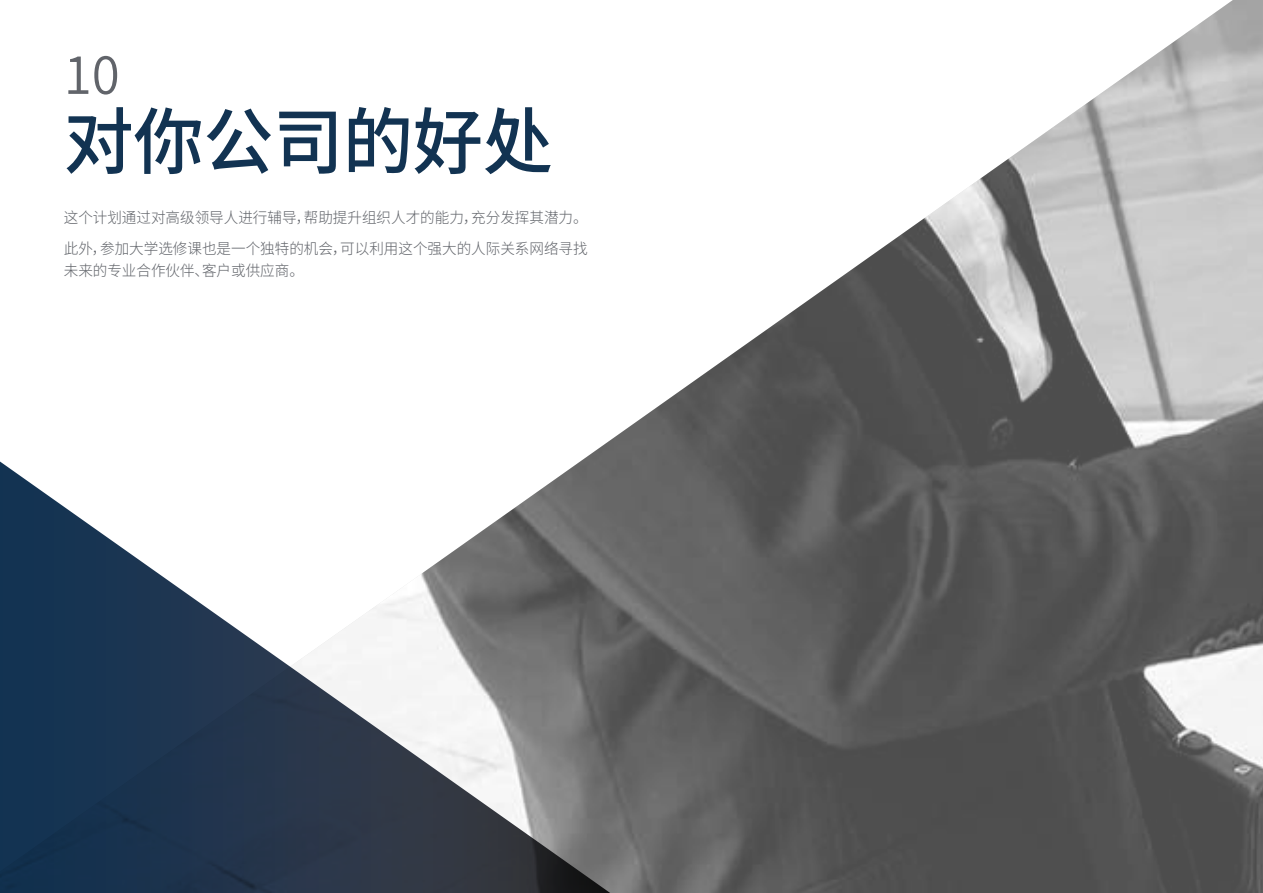
<style>
.page{position:relative;width:1263px;height:893px;background:#fff}
.page>*{position:absolute;margin:0;border:0;box-sizing:border-box;transform-origin:0 0}
.t1{font:500 72px "Source Han Sans CN";color:#123352}
.t2{font:52.5px "Source Han Sans CN";color:#61646a}
.t3{font:300 15px/31px "Source Han Sans CN";color:#61646a}
</style>
<div class="page">
<img style="left:602px;top:0;width:661px;height:893px">
<svg style="left:0;top:446px;width:640px;height:447px"></svg>
<h2 class="t2" style="left:64px;top:45px;width:57px">10</h2>
<h1 class="t1" style="left:64px;top:101px;width:490px">对你公司的好处</h1>
<p class="t3" style="left:64px;top:202px;width:525px">这个计划通过对高级领导人进行辅导，帮助提升组织人才的能力，充分发挥其潜力。此外，参加大学选修课也是一个独特的机会，可以利用这个强大的人际关系网络寻找</p>
<p class="t3" style="left:64px;top:256px;width:242px">未来的专业合作伙伴、客户或供应商。</p>
</div>
